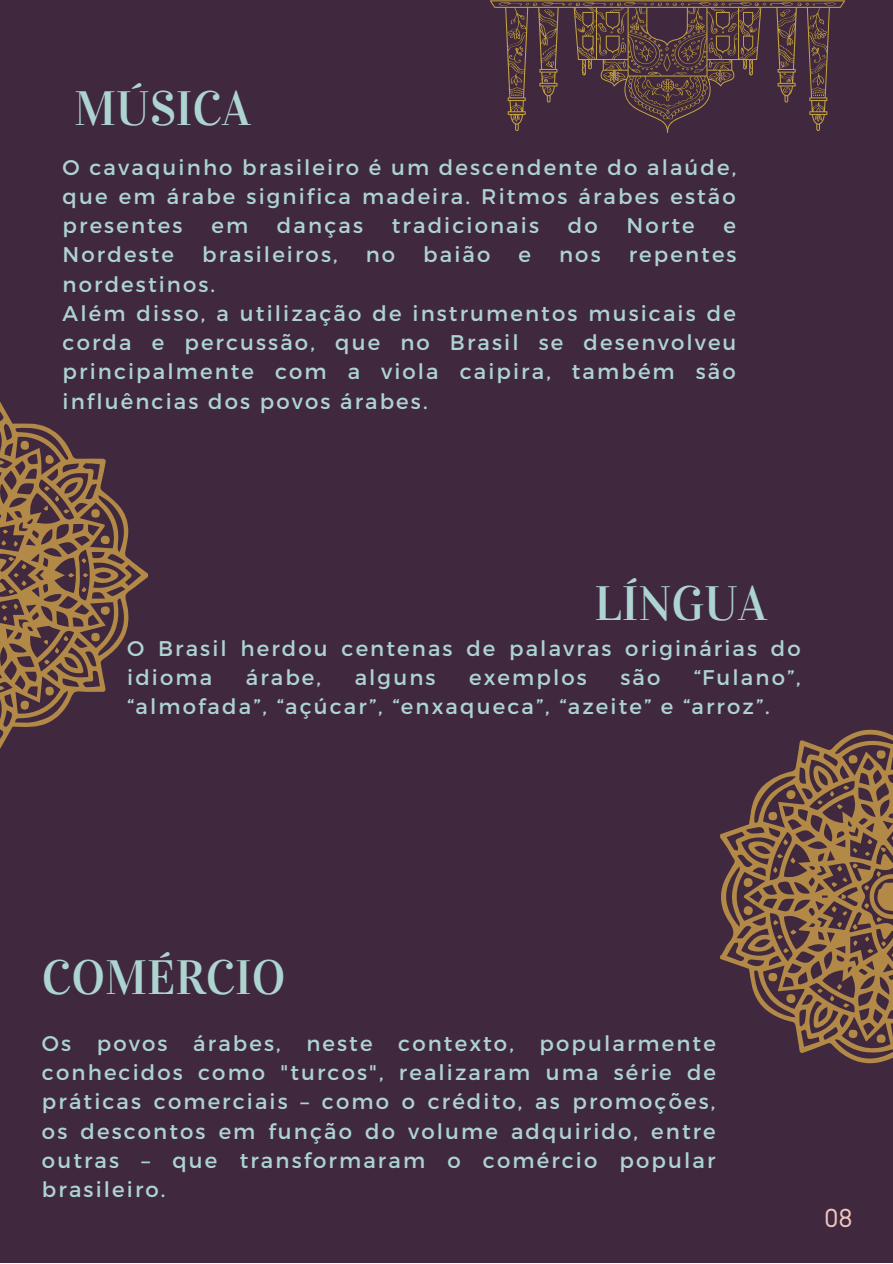
<style>
.page{position:relative;width:893px;height:1264px;background:#fff}
.page>*{position:absolute;margin:0;border:0;box-sizing:border-box;transform-origin:0 0}
.t1{font:48px "Vidaloka";color:#add4d1}
.t2{font:27.15px "Gidole";color:#eec5bf}
.t3{font:21.3px/29.2px "Montserrat";letter-spacing:.1em;color:#add4d1}
</style>
<div class="page">
<div style="left:0;top:0;width:892px;height:1262px;background:#40283e"></div>
<svg style="left:490px;top:0;width:355px;height:133px"></svg>
<svg style="left:720px;top:729px;width:172px;height:335px"></svg>
<svg style="left:876px;top:1034px;width:9px;height:9px"></svg>
<svg style="left:848px;top:1029px;width:9px;height:9px"></svg>
<svg style="left:786px;top:790px;width:9px;height:9px"></svg>
<svg style="left:768px;top:811px;width:9px;height:9px"></svg>
<svg style="left:786px;top:994px;width:9px;height:9px"></svg>
<svg style="left:768px;top:972px;width:9px;height:9px"></svg>
<svg style="left:876px;top:749px;width:9px;height:9px"></svg>
<svg style="left:848px;top:755px;width:9px;height:9px"></svg>
<svg style="left:743px;top:878px;width:9px;height:9px"></svg>
<svg style="left:743px;top:905px;width:10px;height:10px"></svg>
<svg style="left:836px;top:804px;width:6px;height:5px"></svg>
<svg style="left:836px;top:983px;width:5px;height:6px"></svg>
<svg style="left:790px;top:929px;width:6px;height:5px"></svg>
<svg style="left:790px;top:857px;width:5px;height:6px"></svg>
<svg style="left:867px;top:839px;width:5px;height:5px"></svg>
<svg style="left:852px;top:847px;width:5px;height:5px"></svg>
<svg style="left:864px;top:851px;width:6px;height:5px"></svg>
<svg style="left:867px;top:948px;width:6px;height:5px"></svg>
<svg style="left:853px;top:940px;width:4px;height:6px"></svg>
<svg style="left:864px;top:936px;width:5px;height:5px"></svg>
<svg style="left:831px;top:906px;width:5px;height:6px"></svg>
<svg style="left:836px;top:921px;width:6px;height:6px"></svg>
<svg style="left:842px;top:911px;width:5px;height:4px"></svg>
<svg style="left:837px;top:865px;width:4px;height:6px"></svg>
<svg style="left:831px;top:877px;width:16px;height:10px"></svg>
<svg style="left:843px;top:1003px;width:6px;height:4px"></svg>
<svg style="left:829px;top:995px;width:5px;height:6px"></svg>
<svg style="left:817px;top:988px;width:5px;height:4px"></svg>
<svg style="left:843px;top:785px;width:6px;height:4px"></svg>
<svg style="left:829px;top:790px;width:5px;height:6px"></svg>
<svg style="left:817px;top:800px;width:5px;height:4px"></svg>
<svg style="left:783px;top:948px;width:6px;height:5px"></svg>
<svg style="left:777px;top:934px;width:6px;height:5px"></svg>
<svg style="left:773px;top:920px;width:5px;height:5px"></svg>
<svg style="left:783px;top:839px;width:5px;height:6px"></svg>
<svg style="left:773px;top:866px;width:4px;height:7px"></svg>
<svg style="left:777px;top:854px;width:6px;height:4px"></svg>
<svg style="left:852px;top:923px;width:5px;height:6px"></svg>
<svg style="left:880px;top:847px;width:5px;height:5px"></svg>
<svg style="left:852px;top:863px;width:6px;height:5px"></svg>
<svg style="left:841px;top:893px;width:5px;height:6px"></svg>
<svg style="left:881px;top:941px;width:4px;height:5px"></svg>
<svg style="left:864px;top:871px;width:28px;height:51px"></svg>
<svg style="left:0;top:402px;width:148px;height:347px"></svg>
<div style="left:101px;top:606px;width:9px;height:9px;background:#b28947;border-radius:50%"></div>
<div style="left:91px;top:633px;width:9px;height:8px;background:#b28947;border-radius:50%"></div>
<svg style="left:101px;top:535px;width:9px;height:9px"></svg>
<div style="left:91px;top:509px;width:9px;height:8px;background:#b28947;border-radius:50%"></div>
<div style="left:21px;top:441px;width:8px;height:9px;background:#b28947;border-radius:50%"></div>
<svg style="left:45px;top:455px;width:9px;height:9px"></svg>
<svg style="left:21px;top:700px;width:8px;height:9px"></svg>
<svg style="left:45px;top:686px;width:9px;height:9px"></svg>
<svg style="left:44px;top:639px;width:5px;height:6px"></svg>
<svg style="left:68px;top:573px;width:7px;height:4px"></svg>
<svg style="left:1px;top:540px;width:5px;height:5px"></svg>
<svg style="left:14px;top:541px;width:4px;height:5px"></svg>
<svg style="left:3px;top:529px;width:5px;height:5px"></svg>
<svg style="left:14px;top:603px;width:4px;height:6px"></svg>
<svg style="left:1px;top:605px;width:6px;height:4px"></svg>
<svg style="left:3px;top:615px;width:4px;height:6px"></svg>
<svg style="left:81px;top:558px;width:5px;height:5px"></svg>
<svg style="left:81px;top:587px;width:5px;height:5px"></svg>
<svg style="left:83px;top:573px;width:5px;height:4px"></svg>
<svg style="left:0;top:460px;width:5px;height:4px"></svg>
<svg style="left:0;top:686px;width:5px;height:4px"></svg>
<svg style="left:44px;top:486px;width:26px;height:27px"></svg>
<svg style="left:44px;top:659px;width:6px;height:5px"></svg>
<svg style="left:63px;top:635px;width:5px;height:6px"></svg>
<svg style="left:55px;top:647px;width:4px;height:6px"></svg>
<svg style="left:8px;top:557px;width:18px;height:36px"></svg>
<h1 class="t1" style="left:74px;top:79px;width:178px">MÚSICA</h1>
<p class="t3" style="left:63px;top:151px;width:675px;text-align:justify">O cavaquinho brasileiro é um descendente do alaúde, que em árabe significa madeira. Ritmos árabes estão presentes</p>
<p class="t3" style="left:211px;top:210px;width:38px">em</p>
<p class="t3" style="left:277px;top:210px;width:87px">danças</p>
<p class="t3" style="left:392px;top:210px;width:149px">tradicionais</p>
<p class="t3" style="left:567px;top:210px;width:31px">do</p>
<p class="t3" style="left:626px;top:210px;width:70px">Norte</p>
<p class="t3" style="left:723px;top:210px;width:14px">e</p>
<p class="t3" style="left:63px;top:239px;width:113px">Nordeste</p>
<p class="t3" style="left:202px;top:239px;width:137px">brasileiros,</p>
<p class="t3" style="left:366px;top:239px;width:31px">no</p>
<p class="t3" style="left:423px;top:239px;width:69px">baião</p>
<p class="t3" style="left:518px;top:239px;width:14px">e</p>
<p class="t3" style="left:559px;top:239px;width:43px">nos</p>
<p class="t3" style="left:628px;top:239px;width:109px">repentes</p>
<p class="t3" style="left:63px;top:268px;width:675px">nordestinos.<br>Além disso, a utilização de instrumentos musicais de corda e percussão, que no Brasil se desenvolveu principalmente com a viola caipira, também são influências dos povos árabes.</p>
<h1 class="t1" style="left:594px;top:574px;width:174px">LÍNGUA</h1>
<p class="t3" style="left:127px;top:632px;width:675px">O Brasil herdou centenas de palavras originárias do idioma</p>
<p class="t3" style="left:246px;top:661px;width:77px">árabe,</p>
<p class="t3" style="left:354px;top:661px;width:82px">alguns</p>
<p class="t3" style="left:469px;top:661px;width:119px">exemplos</p>
<p class="t3" style="left:620px;top:661px;width:41px">são</p>
<p class="t3" style="left:127px;top:661px;width:675px;text-indent:566px">“Fulano”, “almofada”, “açúcar”, “enxaqueca”, “azeite” e “arroz”.</p>
<h1 class="t1" style="left:42px;top:949px;width:245px">COMÉRCIO</h1>
<p class="t3" style="left:42px;top:1027px;width:675px;text-align:justify">Os povos árabes, neste contexto, popularmente conhecidos como "turcos", realizaram uma série de práticas comerciais – como o crédito, as promoções, os descontos em função do volume adquirido, entre outras – que transformaram o comércio popular brasileiro.</p>
<p class="t2" style="left:824px;top:1202px;width:30px">08</p>
</div>
